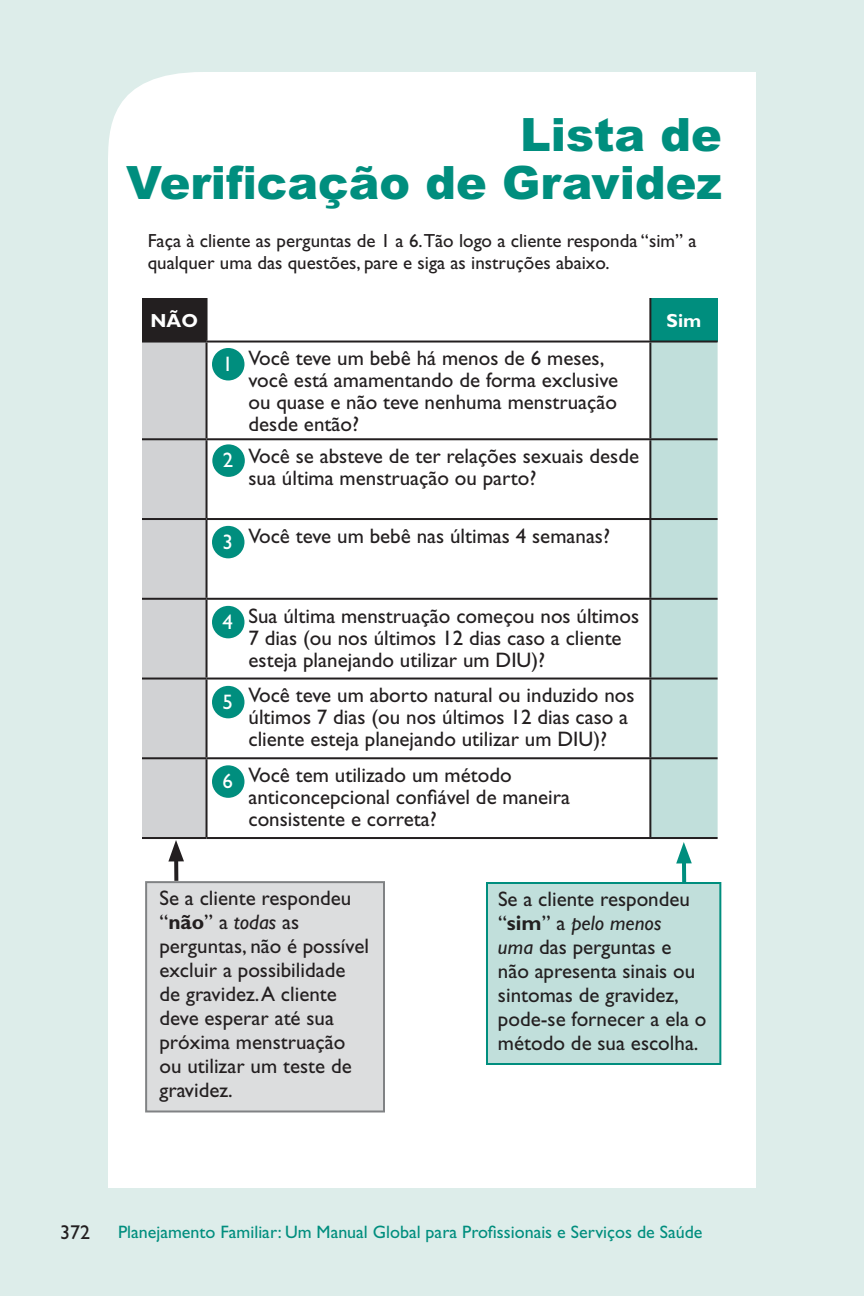
<style>
.page{position:relative;width:864px;height:1296px;background:#ddedea}
.page>*{position:absolute;margin:0;border:0;box-sizing:border-box;transform-origin:0 0}
.t1{font:900 46px/48px "Arial";color:#008e7e;text-align:right}
.t2{font:21px/24px "Gill Sans";color:#231f20}
.t3{font:21px "Gill Sans";color:#fff}
.t4{font:20px "Gill Sans";color:#231f20}
.t5{font:19px/22px "Gill Sans";color:#231f20}
.t6{font:700 19px "Gill Sans";color:#fff}
.t7{font:18px "Gill Sans";color:#008e7e}
.s1{font-weight:700}
.s2{font-style:italic}
</style>
<div class="page">
<div style="left:108px;top:72px;width:648px;height:1116px;background:#fff"></div>
<div style="left:146px;top:882px;width:238px;height:230px;background:#dcddde"></div>
<div style="left:145px;top:881px;width:240px;height:231px;border:2px solid #808284"></div>
<div style="left:487px;top:883px;width:233px;height:181px;background:#c1dfdb"></div>
<div style="left:486px;top:882px;width:235px;height:183px;border:2px solid #008e7e"></div>
<svg style="left:174px;top:862px;width:4px;height:19px"></svg>
<div style="left:142px;top:298px;width:65px;height:44px;background:#231f20"></div>
<div style="left:208px;top:298px;width:441px;height:539px;background:#fff"></div>
<div style="left:650px;top:298px;width:68px;height:44px;background:#008e7e"></div>
<div style="left:142px;top:343px;width:65px;height:519px;background:#d1d2d4"></div>
<hr style="left:649px;top:298px;width:2px;height:43px;background:#231f20">
<hr style="left:207px;top:341px;width:511px;height:2px;background:#231f20">
<hr style="left:649px;top:343px;width:2px;height:95px;background:#231f20">
<hr style="left:207px;top:438px;width:511px;height:2px;background:#231f20">
<hr style="left:649px;top:440px;width:2px;height:78px;background:#231f20">
<hr style="left:207px;top:518px;width:511px;height:2px;background:#231f20">
<hr style="left:649px;top:520px;width:2px;height:78px;background:#231f20">
<hr style="left:207px;top:598px;width:511px;height:2px;background:#231f20">
<hr style="left:649px;top:600px;width:2px;height:78px;background:#231f20">
<hr style="left:207px;top:678px;width:511px;height:2px;background:#231f20">
<hr style="left:649px;top:680px;width:2px;height:77px;background:#231f20">
<hr style="left:207px;top:757px;width:511px;height:2px;background:#231f20">
<hr style="left:649px;top:759px;width:2px;height:78px;background:#231f20">
<hr style="left:207px;top:837px;width:511px;height:2px;background:#231f20">
<hr style="left:206px;top:298px;width:2px;height:43px;background:#231f20">
<hr style="left:142px;top:341px;width:65px;height:2px;background:#231f20">
<hr style="left:206px;top:343px;width:2px;height:95px;background:#231f20">
<hr style="left:142px;top:438px;width:65px;height:2px;background:#231f20">
<hr style="left:206px;top:440px;width:2px;height:78px;background:#231f20">
<hr style="left:142px;top:518px;width:65px;height:2px;background:#231f20">
<hr style="left:206px;top:520px;width:2px;height:78px;background:#231f20">
<hr style="left:142px;top:598px;width:65px;height:2px;background:#231f20">
<hr style="left:206px;top:600px;width:2px;height:78px;background:#231f20">
<hr style="left:142px;top:678px;width:65px;height:2px;background:#231f20">
<hr style="left:206px;top:680px;width:2px;height:77px;background:#231f20">
<hr style="left:142px;top:757px;width:65px;height:2px;background:#231f20">
<hr style="left:206px;top:759px;width:2px;height:78px;background:#231f20">
<hr style="left:142px;top:837px;width:65px;height:2px;background:#231f20">
<div style="left:212px;top:348px;width:32px;height:32px;background:#008e7e;border-radius:50%"></div>
<div style="left:212px;top:444px;width:33px;height:33px;background:#008e7e;border-radius:50%"></div>
<div style="left:212px;top:526px;width:32px;height:32px;background:#008e7e;border-radius:50%"></div>
<div style="left:212px;top:606px;width:32px;height:32px;background:#008e7e;border-radius:50%"></div>
<div style="left:212px;top:686px;width:32px;height:32px;background:#008e7e;border-radius:50%"></div>
<div style="left:212px;top:765px;width:32px;height:33px;background:#008e7e;border-radius:50%"></div>
<svg style="left:682px;top:864px;width:4px;height:19px"></svg>
<svg style="left:650px;top:342px;width:68px;height:522px;background:#b6d0cd"></svg>
<h1 class="t1" style="left:126px;top:111px;width:597px">Lista de<br>Verificação de Gravidez</h1>
<p class="t5" style="left:148px;top:231px;width:551px">Faça à cliente as perguntas de 1 a 6.Tão logo a cliente responda “sim” a qualquer uma das questões, pare e siga as instruções abaixo.</p>
<p class="t6" style="left:151px;top:314px;width:49px">NÃO</p>
<p class="t6" style="left:667px;top:314px;width:36px">Sim</p>
<p class="t2" style="left:249px;top:350px;width:371px;line-height:22px">Você teve um bebê há menos de 6 meses, você está amamentando de forma exclusive ou quase e não teve nenhuma menstruação desde então?</p>
<p class="t2" style="left:249px;top:447px;width:392px;line-height:22px">Você se absteve de ter relações sexuais desde sua última menstruação ou parto?</p>
<p class="t2" style="left:249px;top:526px;width:363px">Você teve um bebê nas últimas 4 semanas?</p>
<p class="t3" style="left:223px;top:357px;width:12px">1</p>
<p class="t3" style="left:223px;top:453px;width:12px">2</p>
<p class="t3" style="left:223px;top:534px;width:12px">3</p>
<p class="t3" style="left:223px;top:614px;width:12px">4</p>
<p class="t3" style="left:223px;top:694px;width:12px">5</p>
<p class="t3" style="left:223px;top:774px;width:12px">6</p>
<p class="t2" style="left:249px;top:607px;width:392px;line-height:22px">Sua última menstruação começou nos últimos<br>7 dias (ou nos últimos 12 dias caso a cliente esteja planejando utilizar um DIU)?</p>
<p class="t2" style="left:249px;top:687px;width:388px;line-height:22px">Você teve um aborto natural ou induzido nos últimos 7 dias (ou nos últimos 12 dias caso a cliente esteja planejando utilizar um DIU)?</p>
<p class="t2" style="left:249px;top:766px;width:323px;line-height:22px">Você tem utilizado um método anticoncepcional confiável de maneira consistente e correta?</p>
<p class="t2" style="left:159px;top:888px;width:211px">Se a cliente respondeu “<span class="s1">não</span>” a <span class="s2">todas</span> as perguntas, não é possível excluir a possibilidade de gravidez. A cliente deve esperar até sua próxima menstruação ou utilizar um teste de gravidez.</p>
<p class="t2" style="left:498px;top:889px;width:210px">Se a cliente respondeu “<span class="s1">sim</span>” a <span class="s2">pelo menos<br>uma</span> das perguntas e não apresenta sinais ou sintomas de gravidez, pode-se fornecer a ela o método de sua escolha.</p>
<p class="t4" style="left:60px;top:1225px;width:31px">372</p>
<p class="t7" style="left:118px;top:1225px;width:586px">Planejamento Familiar: Um Manual Global para Profissionais e Serviços de Saúde</p>
</div>
